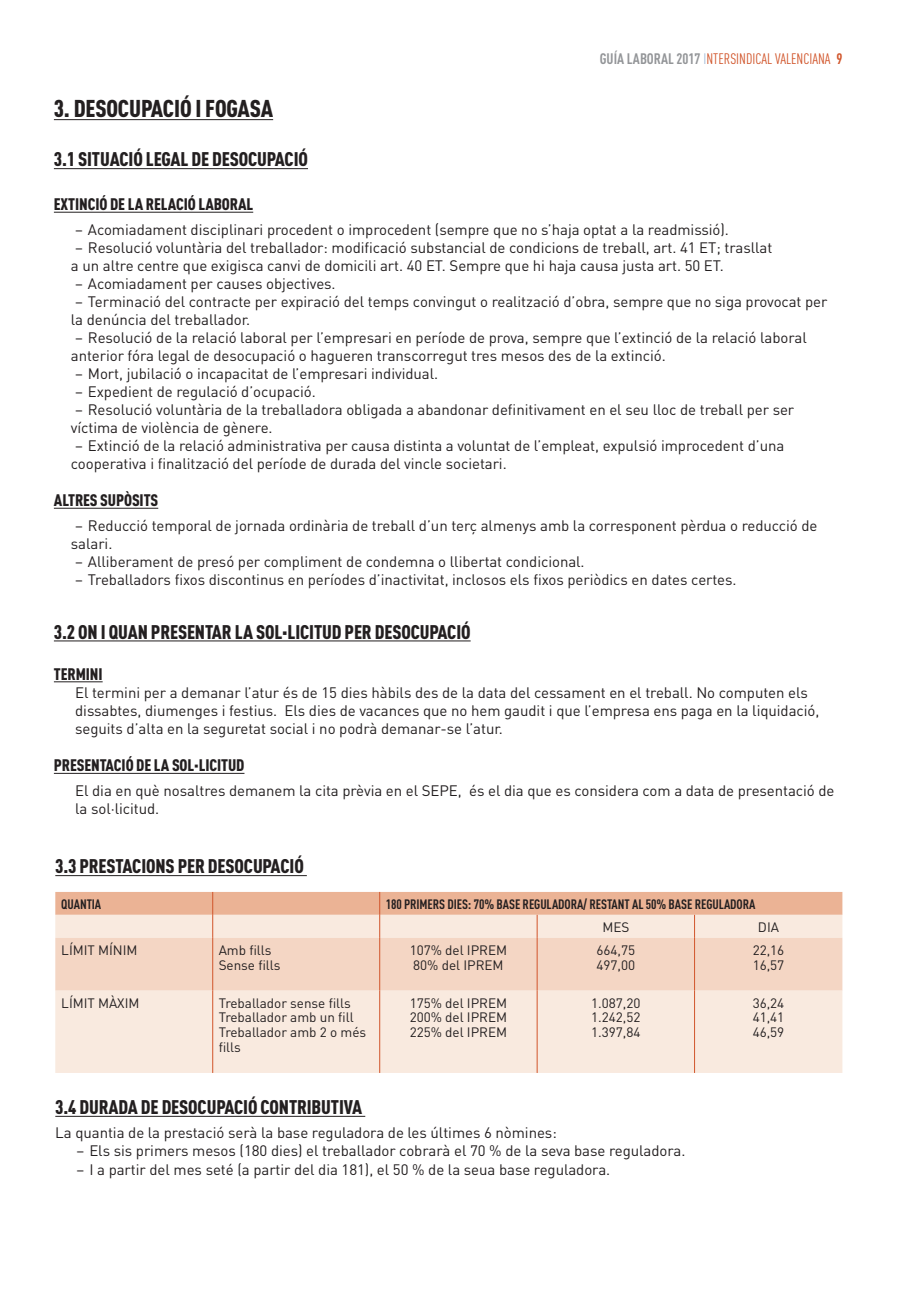
<style>
.page{position:relative;width:919px;height:1289px;background:#fff}
.page>*{position:absolute;margin:0;border:0;box-sizing:border-box;transform-origin:0 0}
.t1{font:900 24px "DIN Cond";letter-spacing:-.005em;color:#231f20}
.t2{font:900 19.5px "DIN Cond";letter-spacing:-.005em;color:#231f20}
.t3{font:900 16.5px "DIN Cond";letter-spacing:-.005em;color:#231f20}
.t4{font:15px/18px "DIN";letter-spacing:-.005em;color:#231f20}
.t5{font:15px "DIN Cond";color:#d1552b}
.t6{font:13.5px/14.9px "DIN";letter-spacing:-.005em;color:#231f20}
.t7{font:700 13.5px "DIN Cond";letter-spacing:-.005em;color:#231f20}
.s1{font-weight:700;color:#939598}
.s2{color:#a3bdd9}
.s3{font-weight:700}
</style>
<div class="page">
<hr style="left:54px;top:119px;width:219px;height:1px;background:#231f20">
<hr style="left:54px;top:168px;width:254px;height:1px;background:#231f20">
<hr style="left:54px;top:212px;width:199px;height:1px;background:#231f20">
<hr style="left:54px;top:508px;width:104px;height:1px;background:#231f20">
<hr style="left:54px;top:640px;width:416px;height:1px;background:#231f20">
<hr style="left:54px;top:681px;width:49px;height:1px;background:#231f20">
<hr style="left:54px;top:773px;width:190px;height:1px;background:#231f20">
<hr style="left:55px;top:875px;width:252px;height:1px;background:#231f20">
<div style="left:55px;top:990px;width:787px;height:82px;background:#f9eadf"></div>
<svg style="left:55px;top:891px;width:787px;height:99px;background:#f3d2bf"></svg>
<hr style="left:212px;top:937px;width:1px;height:53px;background:#d1552b">
<hr style="left:379px;top:937px;width:1px;height:53px;background:#d1552b">
<hr style="left:537px;top:937px;width:1px;height:53px;background:#d1552b">
<hr style="left:694px;top:937px;width:1px;height:53px;background:#d1552b">
<hr style="left:212px;top:990px;width:1px;height:82px;background:#d1552b">
<hr style="left:379px;top:990px;width:1px;height:82px;background:#d1552b">
<hr style="left:537px;top:990px;width:1px;height:82px;background:#d1552b">
<hr style="left:694px;top:990px;width:1px;height:82px;background:#d1552b">
<hr style="left:55px;top:1115px;width:310px;height:1px;background:#231f20">
<p class="t5" style="left:599px;top:50px;width:244px"><span class="s1">GUÍA LABORAL 2017</span> <span class="s2">I</span>NTERSINDICAL VALENCIANA <span class="s3">9</span></p>
<h1 class="t1" style="left:54px;top:93px;width:221px">3. DESOCUPACIÓ I FOGASA</h1>
<h2 class="t2" style="left:54px;top:147px;width:255px">3.1 SITUACIÓ LEGAL DE DESOCUPACIÓ</h2>
<p class="t3" style="left:54px;top:194px;width:201px">EXTINCIÓ DE LA RELACIÓ LABORAL</p>
<p class="t4" style="left:71px;top:220px;width:758px">− Acomiadament disciplinari procedent o improcedent (sempre que no s’haja optat a la readmissió).<br>− Resolució voluntària del treballador: modificació substancial de condicions de treball, art. 41 ET; trasllat<br>a un altre centre que exigisca canvi de domicili art. 40 ET. Sempre que hi haja causa justa art. 50 ET.<br>− Acomiadament per causes objectives.<br>− Terminació del contracte per expiració del temps convingut o realització d’obra, sempre que no siga provocat per la denúncia del treballador.<br>− Resolució de la relació laboral per l’empresari en període de prova, sempre que l’extinció de la relació laboral anterior fóra legal de desocupació o hagueren transcorregut tres mesos des de la extinció.<br>− Mort, jubilació o incapacitat de l’empresari individual.<br>− Expedient de regulació d’ocupació.<br>− Resolució voluntària de la treballadora obligada a abandonar definitivament en el seu lloc de treball per ser víctima de violència de gènere.<br>− Extinció de la relació administrativa per causa distinta a voluntat de l’empleat, expulsió improcedent d’una cooperativa i finalització del període de durada del vincle societari.</p>
<p class="t3" style="left:54px;top:490px;width:106px">ALTRES SUPÒSITS</p>
<p class="t4" style="left:71px;top:516px;width:748px">− Reducció temporal de jornada ordinària de treball d’un terç almenys amb la corresponent pèrdua o reducció de salari.<br>− Alliberament de presó per compliment de condemna o llibertat condicional.<br>− Treballadors fixos discontinus en períodes d’inactivitat, inclosos els fixos periòdics en dates certes.</p>
<h2 class="t2" style="left:54px;top:619px;width:418px">3.2 ON I QUAN PRESENTAR LA SOL·LICITUD PER DESOCUPACIÓ</h2>
<p class="t3" style="left:54px;top:663px;width:50px">TERMINI</p>
<p class="t4" style="left:75px;top:683px;width:745px">El termini per a demanar l’atur és de 15 dies hàbils des de la data del cessament en el treball. No computen els dissabtes, diumenges i festius. Els dies de vacances que no hem gaudit i que l’empresa ens paga en la liquidació, seguits d’alta en la seguretat social i no podrà demanar-se l’atur.</p>
<p class="t3" style="left:54px;top:755px;width:192px">PRESENTACIÓ DE LA SOL·LICITUD</p>
<p class="t4" style="left:75px;top:781px;width:760px">El dia en què nosaltres demanem la cita prèvia en el SEPE, és el dia que es considera com a data de presentació de la sol·licitud.</p>
<h2 class="t2" style="left:55px;top:854px;width:250px">3.3 PRESTACIONS PER DESOCUPACIÓ</h2>
<p class="t7" style="left:61px;top:895px;width:41px">QUANTIA</p>
<p class="t7" style="left:385px;top:895px;width:371px">180 PRIMERS DIES: 70% BASE REGULADORA/ RESTANT AL 50% BASE REGULADORA</p>
<p class="t6" style="left:602px;top:919px;width:28px">MES</p>
<p class="t6" style="left:757px;top:919px;width:23px">DIA</p>
<p class="t6" style="left:61px;top:942px;width:78px">LÍMIT MÍNIM</p>
<p class="t6" style="left:219px;top:942px;width:63px">Amb fills<br>Sense fills</p>
<p class="t6" style="left:410px;top:942px;width:99px">107% del IPREM<br>80% del IPREM</p>
<p class="t6" style="left:596px;top:942px;width:40px">664,75<br>497,00</p>
<p class="t6" style="left:752px;top:942px;width:33px">22,16<br>16,57</p>
<p class="t6" style="left:61px;top:994px;width:80px">LÍMIT MÀXIM</p>
<p class="t6" style="left:219px;top:994px;width:149px">Treballador sense fills<br>Treballador amb un fill<br>Treballador amb 2 o més fills</p>
<p class="t6" style="left:410px;top:994px;width:99px;text-align:justify">175% del IPREM 200% del IPREM 225% del IPREM</p>
<p class="t6" style="left:591px;top:994px;width:51px;text-align:justify">1.087,20<br>1.242,52<br>1.397,84</p>
<p class="t6" style="left:752px;top:994px;width:33px;text-align:justify">36,24<br>41,41<br>46,59</p>
<h2 class="t2" style="left:55px;top:1094px;width:308px">3.4 DURADA DE DESOCUPACIÓ CONTRIBUTIVA</h2>
<p class="t4" style="left:77px;top:1123px;width:610px;text-indent:-21px">La quantia de la prestació serà la base reguladora de les últimes 6 nòmines:<br>− Els sis primers mesos (180 dies) el treballador cobrarà el 70 % de la seva base reguladora. − I a partir del mes seté (a partir del dia 181), el 50 % de la seua base reguladora.</p>
</div>
